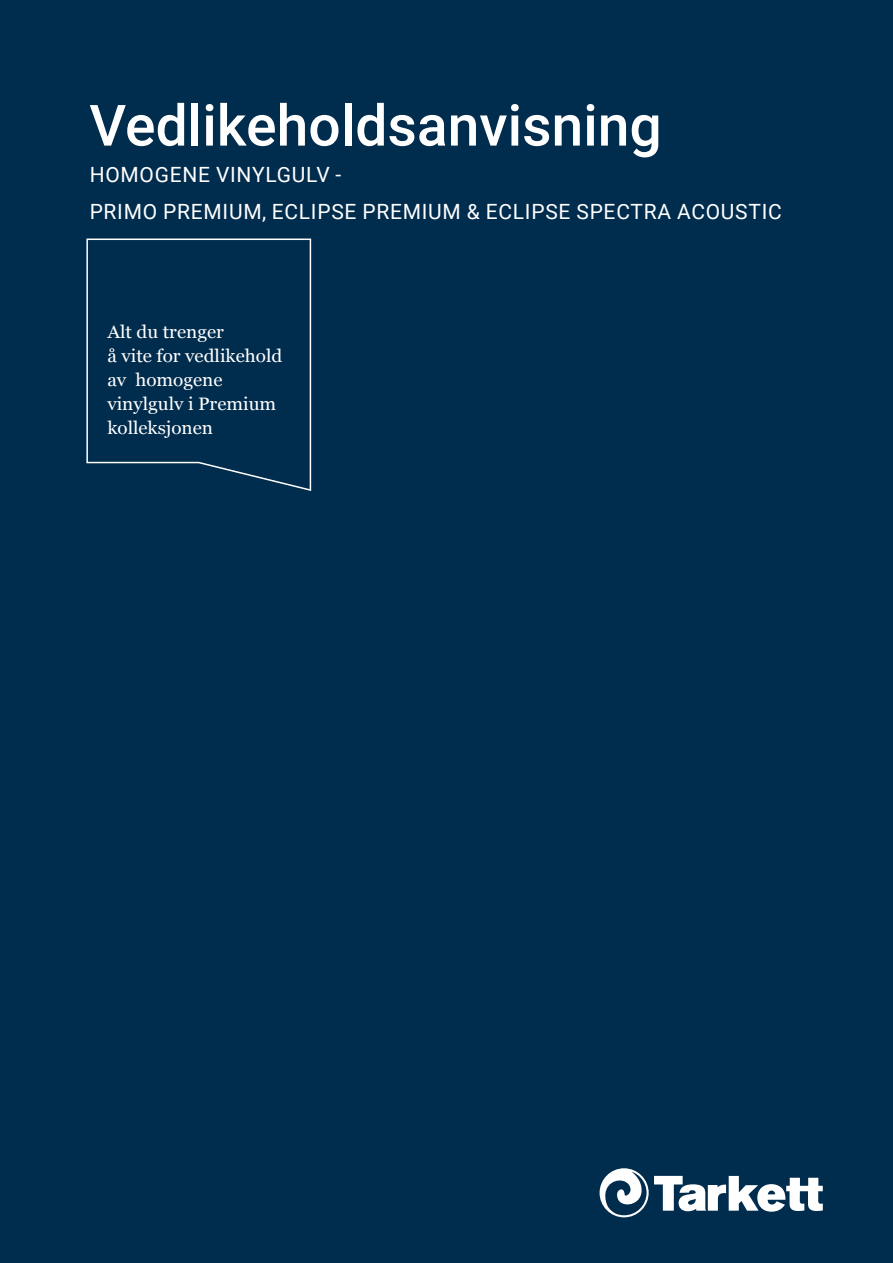
<style>
.page{position:relative;width:893px;height:1263px;background:#002c4d}
.page>*{position:absolute;margin:0;border:0;box-sizing:border-box;transform-origin:0 0}
.t1{font:500 57px "Roboto";color:#fff}
.t2{font:21px/37px "Roboto";letter-spacing:.035em;color:#fff}
.t3{font:18px/24px "Georgia";color:#fff;scale:1.05 1}
</style>
<div class="page">
<svg style="left:86px;top:238px;width:226px;height:253px"></svg>
<svg style="left:600px;top:1168px;width:223px;height:49px"></svg>
<h1 class="t1" style="left:89px;top:85px;width:574px">Vedlikeholdsanvisning</h1>
<p class="t2" style="left:90px;top:155px;width:694px">HOMOGENE VINYLGULV -<br>PRIMO PREMIUM, ECLIPSE PREMIUM &amp; ECLIPSE SPECTRA ACOUSTIC</p>
<p class="t3" style="left:107px;top:321px;width:168px">Alt du trenger<br>å vite for vedlikehold av homogene vinylgulv i Premium kolleksjonen</p>
</div>
